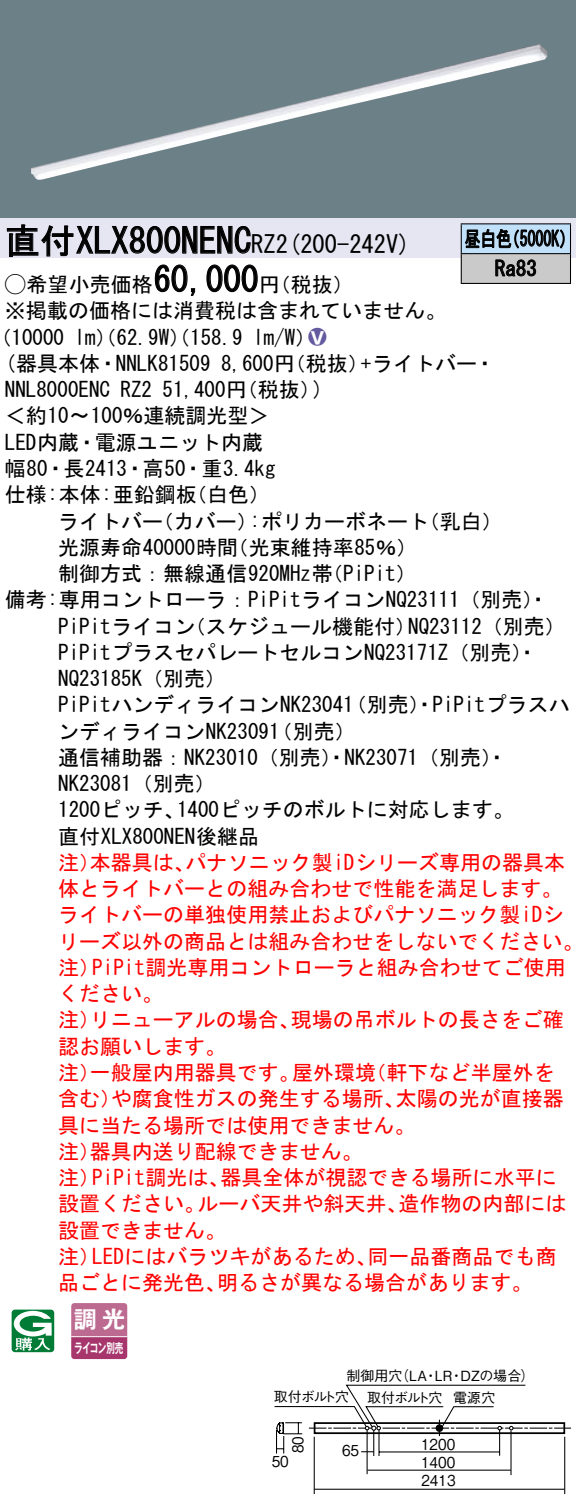
<style>
.page{position:relative;width:576px;height:1504px;background:#fff}
.page>*{position:absolute;margin:0;border:0;box-sizing:border-box;transform-origin:0 0}
.t1{font:35px "MS Gothic";color:#000}
.t2{font:24.5px "MS Gothic";color:#000}
.t3{font:23.1px "Gothic MB101 Pro De Bold 90 pv RKSJ H";color:#fff}
.t4{font:21px/26.2px "MS Gothic";color:#000}
.t5{font:21px/26.2px "MS Gothic";color:#f00}
.t6{font:21px/29.8px "MS Gothic";color:#000;scale:.75 1}
.t7{font:21px "Ford Classification 1";color:#635aa0}
.t8{font:15.05px "Gothic BBB Pro Medium 90 pv RKSJ H";color:#000;scale:.9 1}
.t9{font:14px "Gothic BBB Pro Medium 90 pv RKSJ H";letter-spacing:-.01em;color:#000}
.t10{font:13.3px "Gothic MB101 Pro De Bold 90 pv RKSJ H";letter-spacing:-.05em;color:#fff;scale:.65 1}
.s1{font-size:24.5px}
.s2{font-family:"Ford Classification 1"}
.s3{color:#fff}
</style>
<div class="page">
<div style="left:0;top:0;width:575px;height:218px;background:#6c8087"></div>
<img style="left:31px;top:44px;width:516px;height:136px">
<div style="left:0;top:218px;width:575px;height:40px;background:#e6e5f2"></div>
<svg style="left:6px;top:224px;width:245px;height:33px"></svg>
<svg style="left:154px;top:264px;width:42px;height:32px"></svg>
<svg style="left:206px;top:264px;width:52px;height:29px"></svg>
<svg style="left:12px;top:1309px;width:42px;height:43px"></svg>
<svg style="left:71px;top:1303px;width:56px;height:55px;background:#b45782"></svg>
<hr style="left:71px;top:1335px;width:56px;height:2px;background:#fff">
<div style="left:461px;top:224px;width:109px;height:30px;background:#c1e1fa"></div>
<div style="left:461px;top:254px;width:109px;height:29px;background:#cacaca"></div>
<hr style="left:460px;top:223px;width:110px;height:1px;background:#000">
<hr style="left:569px;top:224px;width:2px;height:29px;background:#000">
<hr style="left:460px;top:253px;width:110px;height:1px;background:#000">
<hr style="left:569px;top:254px;width:2px;height:29px;background:#000">
<hr style="left:460px;top:283px;width:110px;height:1px;background:#000">
<svg style="left:460px;top:224px;width:104px;height:59px"></svg>
<hr style="left:366px;top:1429px;width:1px;height:44px;background:#000">
<hr style="left:313px;top:1436px;width:2px;height:57px;background:#000">
<hr style="left:564px;top:1436px;width:1px;height:57px;background:#000">
<hr style="left:367px;top:1469px;width:143px;height:1px;background:#000">
<hr style="left:314px;top:1488px;width:250px;height:1px;background:#000">
<hr style="left:510px;top:1430px;width:1px;height:44px;background:#000">
<svg style="left:274px;top:1384px;width:296px;height:71px"></svg>
<h1 class="t1" style="left:5px;top:223px;width:272px">直付XLX800NENC<span class="s1">RZ</span></h1>
<p class="t4" style="left:259px;top:271px;width:96px">（円税抜(</p>
<p class="t2" style="left:276px;top:232px;width:136px">(2 200-242 (V</p>
<h1 class="t1" style="left:153px;top:262px;width:106px">60,000</h1>
<p class="t4" style="left:5px;top:271px;width:442px"><span class="s2">A</span>希望小売価格<br>※掲載の価格には消費税は含まれていません。</p>
<p class="t7" style="left:308px;top:326px;width:19px">2<span class="s3">8</span></p>
<p class="t4" style="left:253px;top:324px;width:64px">l m (W/</p>
<p class="t4" style="left:-9px;top:324px;width:75px">（10000</p>
<p class="t4" style="left:75px;top:324px;width:169px">lm）（62.9 ）（W 158.9</p>
<p class="t6" style="left:494px;top:224px;width:57px;text-indent:-30px">昼白色<br>Ra83</p>
<p class="t6" style="left:504px;top:224px;width:96px">（5000 (K</p>
<p class="t4" style="left:5px;top:350px;width:207px">(器具本体・NNLK81509</p>
<p class="t4" style="left:361px;top:350px;width:136px">+ライトバー・</p>
<p class="t4" style="left:221px;top:350px;width:149px">8,600 （円税抜）</p>
<p class="t4" style="left:162px;top:376px;width:160px">51,400 （円税抜(</p>
<p class="t4" style="left:313px;top:376px;width:12px">(</p>
<p class="t4" style="left:5px;top:376px;width:106px">NNL8000ENC</p>
<p class="t4" style="left:5px;top:403px;width:266px">＜約10〜100％連続調光型&lt;</p>
<p class="t4" style="left:5px;top:429px;width:259px">LED内蔵・電源ユニット内蔵</p>
<p class="t4" style="left:5px;top:455px;width:272px">幅80・長2413・高50・重3.4kg</p>
<p class="t4" style="left:186px;top:481px;width:86px">（白色(</p>
<p class="t4" style="left:120px;top:376px;width:33px">RZ2</p>
<p class="t4" style="left:5px;top:481px;width:193px">仕様:本体:亜鉛鋼板</p>
<p class="t4" style="left:58px;top:508px;width:106px">ライトバー</p>
<p class="t4" style="left:153px;top:508px;width:106px">（カバー）</p>
<p class="t4" style="left:250px;top:508px;width:181px">:ポリカーボネート</p>
<p class="t4" style="left:418px;top:508px;width:85px">（乳白(</p>
<p class="t4" style="left:58px;top:534px;width:181px">光源寿命40000時間</p>
<p class="t4" style="left:227px;top:534px;width:191px">（光束維持率85％(</p>
<p class="t4" style="left:58px;top:560px;width:276px">制御方式：無線通信920MHz帯</p>
<p class="t4" style="left:5px;top:586px;width:545px">備考:専用コントローラ：PiPitライコンNQ23111（別売・(</p>
<p class="t4" style="left:408px;top:613px;width:159px">NQ23112（別売(</p>
<p class="t4" style="left:322px;top:560px;width:96px">（PiPit(</p>
<p class="t4" style="left:185px;top:613px;width:232px">（スケジュール機能付）</p>
<p class="t4" style="left:58px;top:613px;width:139px">PiPitライコン</p>
<p class="t4" style="left:58px;top:639px;width:481px">PiPitプラスセパレートセルコンNQ23171 （Z 別売・(</p>
<p class="t4" style="left:58px;top:665px;width:169px">NQ23185 （K 別売(</p>
<p class="t4" style="left:346px;top:691px;width:225px">（別売）・PiPitプラスハ</p>
<p class="t4" style="left:58px;top:691px;width:299px;text-align:right">PiPitハンディライコンNK23041（別売(</p>
<p class="t4" style="left:58px;top:718px;width:223px">ンディライコンNK23091</p>
<p class="t4" style="left:58px;top:744px;width:450px">通信補助器：NK23010（別売）・NK23071（別売・(</p>
<p class="t4" style="left:58px;top:770px;width:159px">NK23081（別売(</p>
<p class="t4" style="left:177px;top:796px;width:338px">1400ピッチのボルトに対応します。</p>
<p class="t4" style="left:58px;top:796px;width:202px">1200ピッチ、<br>直付XLX800NEN後継品</p>
<p class="t5" style="left:185px;top:849px;width:381px">パナソニック製iDシリーズ専用の器具本</p>
<p class="t5" style="left:58px;top:849px;width:43px">注）</p>
<p class="t5" style="left:58px;top:875px;width:505px">体とライトバーとの組み合わせで性能を満足します。</p>
<p class="t5" style="left:58px;top:901px;width:507px">ライトバーの単独使用禁止およびパナソニック製iDシ</p>
<p class="t5" style="left:58px;top:928px;width:526px">リーズ以外の商品とは組み合わせをしないでください。</p>
<p class="t5" style="left:92px;top:954px;width:475px">PiPit調光専用コントローラと組み合わせてご使用</p>
<p class="t5" style="left:90px;top:849px;width:106px">本器具は、</p>
<p class="t5" style="left:58px;top:954px;width:106px">注）<br>ください。</p>
<p class="t5" style="left:290px;top:1006px;width:275px">現場の吊ボルトの長さをご確</p>
<p class="t5" style="left:58px;top:1006px;width:169px">注）<br>認お願いします。</p>
<p class="t5" style="left:90px;top:1006px;width:211px">リニューアルの場合、</p>
<p class="t5" style="left:90px;top:1059px;width:211px">一般屋内用器具です。</p>
<p class="t5" style="left:292px;top:1059px;width:85px">屋外環境</p>
<p class="t5" style="left:365px;top:1059px;width:190px">（軒下など半屋外を</p>
<p class="t5" style="left:58px;top:1059px;width:43px">注）</p>
<p class="t5" style="left:111px;top:1085px;width:295px">や腐食性ガスの発生する場所、</p>
<p class="t5" style="left:395px;top:1085px;width:170px">太陽の光が直接器</p>
<p class="t5" style="left:58px;top:1085px;width:64px">含む）</p>
<p class="t5" style="left:58px;top:1111px;width:358px">具に当たる場所では使用できません。</p>
<p class="t5" style="left:90px;top:1138px;width:274px">器具内送り配線できません。</p>
<p class="t5" style="left:58px;top:1138px;width:43px">注）</p>
<p class="t5" style="left:220px;top:1164px;width:337px">器具全体が視認できる場所に水平に</p>
<p class="t5" style="left:58px;top:1164px;width:43px">注）</p>
<p class="t5" style="left:92px;top:1164px;width:139px">PiPit調光は、</p>
<p class="t5" style="left:197px;top:1190px;width:211px">ルーバ天井や斜天井、</p>
<p class="t5" style="left:398px;top:1190px;width:170px">造作物の内部には</p>
<p class="t5" style="left:58px;top:1190px;width:169px">設置ください。設置できません。</p>
<p class="t5" style="left:92px;top:1243px;width:286px">LEDにはバラツキがあるため、</p>
<p class="t5" style="left:367px;top:1243px;width:190px">同一品番商品でも商</p>
<p class="t5" style="left:58px;top:1243px;width:43px">注）</p>
<p class="t5" style="left:58px;top:1269px;width:169px">品ごとに発光色、</p>
<p class="t5" style="left:217px;top:1269px;width:317px">明るさが異なる場合があります。</p>
<p class="t3" style="left:74px;top:1300px;width:53px">調光</p>
<p class="t10" style="left:74px;top:1336px;width:77px">ライコン別売</p>
<p class="t9" style="left:395px;top:1364px;width:33px">（LA</p>
<p class="t9" style="left:460px;top:1364px;width:75px">DZの場合(</p>
<p class="t9" style="left:346px;top:1364px;width:57px">制御用穴</p>
<p class="t9" style="left:434px;top:1364px;width:19px">LR</p>
<p class="t9" style="left:423px;top:1364px;width:15px">・</p>
<p class="t9" style="left:449px;top:1364px;width:15px">・</p>
<p class="t9" style="left:273px;top:1385px;width:77px">取付ボルト穴</p>
<p class="t9" style="left:367px;top:1386px;width:77px">取付ボルト穴</p>
<p class="t9" style="left:453px;top:1385px;width:43px">電源穴</p>
<p class="t8" style="left:286px;top:1452px;width:20px;rotate:-90deg">80</p>
<p class="t8" style="left:272px;top:1449px;width:20px">50</p>
<p class="t8" style="left:342px;top:1438px;width:20px">65</p>
<p class="t8" style="left:421px;top:1431px;width:39px">1200</p>
<p class="t8" style="left:421px;top:1468px;width:39px">2413</p>
<p class="t8" style="left:421px;top:1450px;width:39px">1400</p>
</div>
